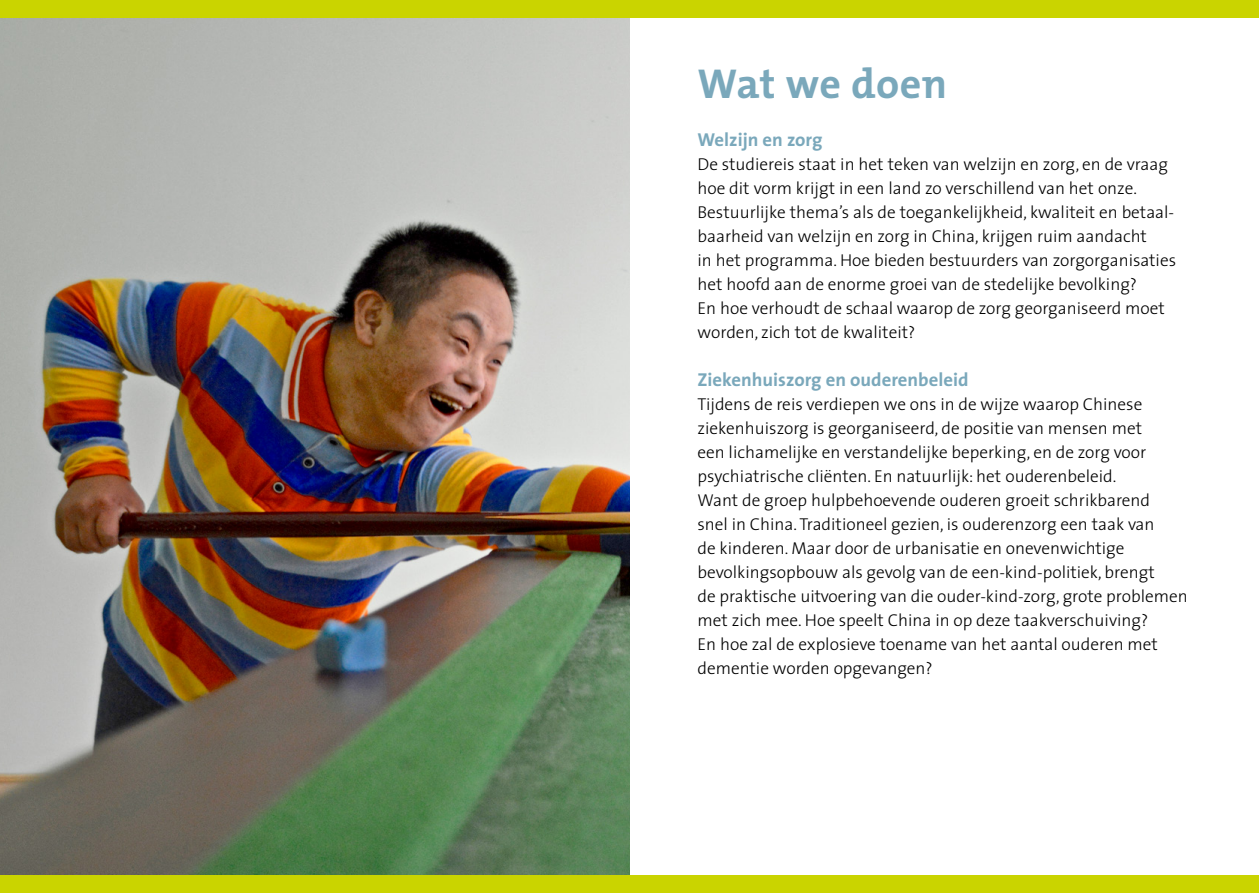
<style>
.page{position:relative;width:1259px;height:893px;background:#fff}
.page>*{position:absolute;margin:0;border:0;box-sizing:border-box;transform-origin:0 0}
.t1{font:700 42px "The Mix";letter-spacing:.01em;color:#7aa8bb}
.t2{font:700 18.75px "The Sans";color:#7aa8bb}
.t3{font:300 17.25px/24px "The Sans";color:#000}
</style>
<div class="page">
<img style="left:0;top:17px;width:629px;height:859px">
<div style="left:0;top:0;width:1259px;height:17px;background:#cad400"></div>
<div style="left:0;top:876px;width:1259px;height:17px;background:#cad400"></div>
<h1 class="t1" style="left:697px;top:49px;width:251px">Wat we doen</h1>
<p class="t2" style="left:697px;top:124px;width:127px">Welzijn en zorg</p>
<p class="t3" style="left:697px;top:152px;width:480px">De studiereis staat in het teken van welzijn en zorg, en de vraag hoe dit vorm krijgt in een land zo verschillend van het onze.<br>Bestuurlijke thema’s als de toegankelijkheid, kwaliteit en betaal&shy;baarheid van welzijn en zorg in China, krijgen ruim aandacht<br>in het programma. Hoe bieden bestuurders van zorgorganisaties het hoofd aan de enorme groei van de stedelijke bevolking?<br>En hoe verhoudt de schaal waarop de zorg georganiseerd moet worden, zich tot de kwaliteit?</p>
<p class="t2" style="left:697px;top:364px;width:272px">Ziekenhuiszorg en ouderenbeleid</p>
<p class="t3" style="left:697px;top:392px;width:492px">Tijdens de reis verdiepen we ons in de wijze waarop Chinese ziekenhuiszorg is georganiseerd, de positie van mensen met<br>een lichamelijke en verstandelijke beperking, en de zorg voor psychiatrische cliënten. En natuurlijk: het ouderenbeleid.<br>Want de groep hulpbehoevende ouderen groeit schrikbarend<br>snel in China. Traditioneel gezien, is ouderenzorg een taak van<br>de kinderen. Maar door de urbanisatie en onevenwichtige bevolkingsopbouw als gevolg van de een-kind-politiek, brengt<br>de praktische uitvoering van die ouder-kind-zorg, grote problemen met zich mee. Hoe speelt China in op deze taakverschuiving?<br>En hoe zal de explosieve toename van het aantal ouderen met dementie worden opgevangen?</p>
</div>
